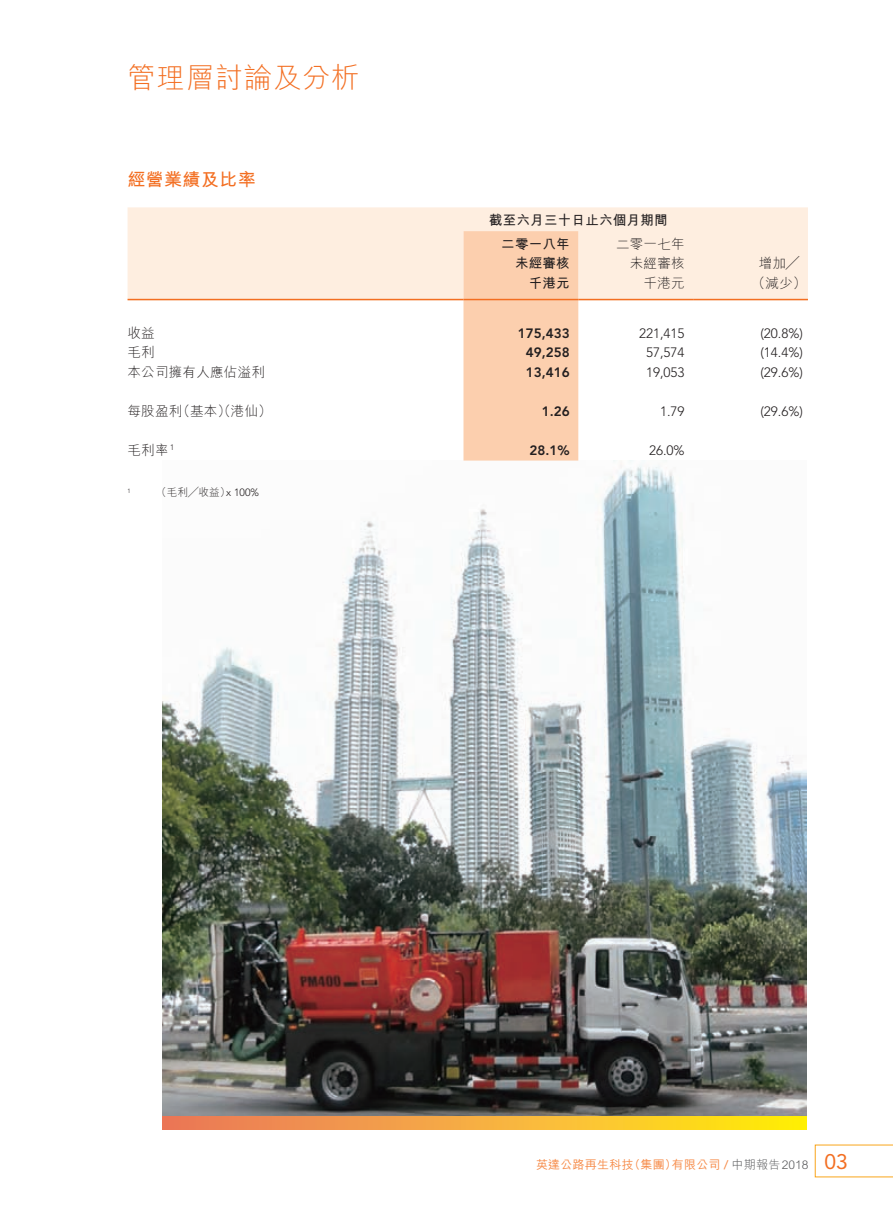
<style>
.page{position:relative;width:893px;height:1212px;background:#fff}
.page>*{position:absolute;margin:0;border:0;box-sizing:border-box;transform-origin:0 0}
.t1{font:300 28.5px "M Hei HK";letter-spacing:.02em;color:#f36e21}
.t2{font:21px "Avenir LT Std";color:#f36e21}
._01_H1{font:700 18px "M Hei HK";letter-spacing:.02em;color:#f36e21}
._50_Table_txt{font:300 13.5px "Avenir LT Std";color:#231f20}
._50_Table_txt-2{font:300 13.5px "M Hei HK";letter-spacing:.02em;color:#231f20}
._50_Table_txt-3{font:800 13.5px "Avenir LT Std";color:#231f20}
._50_Table_txt-4{font:700 13.5px "M Hei HK";letter-spacing:.02em;color:#231f20}
.t3{font:500 12px "M Hei HK";letter-spacing:.02em;color:#f68945}
._06_Notes{font:300 10.5px "M Hei HK";color:#231f20}
._06_Notes-2{font:300 6.15px "Avenir LT Std";color:#231f20}
.s1{font-family:"Avenir LT Std"}
.s2{font-weight:300;color:#57585a}
</style>
<div class="page">
<svg style="left:815px;top:1144px;width:78px;height:33px"></svg>
<img style="left:163px;top:460px;width:643px;height:656px">
<svg style="left:163px;top:1116px;width:643px;height:13px;background:#f6b139"></svg>
<div style="left:128px;top:207px;width:680px;height:92px;background:#feeee0"></div>
<div style="left:463px;top:231px;width:115px;height:230px;background:#fccfae"></div>
<hr style="left:128px;top:299px;width:335px;height:1px;background:#f36e21">
<hr style="left:463px;top:299px;width:115px;height:1px;background:#f36e21">
<hr style="left:578px;top:299px;width:115px;height:1px;background:#f36e21">
<hr style="left:693px;top:299px;width:115px;height:1px;background:#f36e21">
<p class="t1" style="left:128px;top:63px;width:233px">管理層討論及分析</p>
<p class="_01_H1" style="left:128px;top:166px;width:130px">經營業績及比率</p>
<p class="_50_Table_txt-4" style="left:489px;top:210px;width:180px">截至六月三十日止六個月期間</p>
<p class="_50_Table_txt-4" style="left:501px;top:234px;width:70px">二零一八年</p>
<p class="_50_Table_txt-2" style="left:616px;top:237px;width:70px">二零一七年</p>
<p class="_50_Table_txt-4" style="left:515px;top:254px;width:56px">未經審核</p>
<p class="_50_Table_txt-2" style="left:630px;top:257px;width:56px">未經審核</p>
<p class="_50_Table_txt-2" style="left:759px;top:257px;width:42px">增加╱</p>
<p class="_50_Table_txt-4" style="left:529px;top:273px;width:43px">千港元</p>
<p class="_50_Table_txt-2" style="left:644px;top:276px;width:43px">千港元</p>
<p class="_50_Table_txt-2" style="left:752px;top:276px;width:56px">（減少）</p>
<p class="_50_Table_txt-2" style="left:128px;top:326px;width:29px">收益</p>
<p class="_50_Table_txt-3" style="left:518px;top:325px;width:53px">175,433</p>
<p class="_50_Table_txt" style="left:639px;top:325px;width:47px">221,415</p>
<p class="_50_Table_txt" style="left:760px;top:325px;width:44px">(20.8%)</p>
<p class="_50_Table_txt-2" style="left:128px;top:345px;width:29px">毛利</p>
<p class="_50_Table_txt-3" style="left:526px;top:344px;width:45px">49,258</p>
<p class="_50_Table_txt" style="left:646px;top:344px;width:40px">57,574</p>
<p class="_50_Table_txt" style="left:760px;top:344px;width:44px">(14.4%)</p>
<p class="_50_Table_txt-2" style="left:128px;top:365px;width:139px">本公司擁有人應佔溢利</p>
<p class="_50_Table_txt-3" style="left:526px;top:364px;width:45px">13,416</p>
<p class="_50_Table_txt" style="left:646px;top:364px;width:40px">19,053</p>
<p class="_50_Table_txt" style="left:760px;top:364px;width:44px">(29.6%)</p>
<p class="_50_Table_txt-2" style="left:128px;top:404px;width:146px">每股盈利（基本）（港仙）</p>
<p class="_50_Table_txt-3" style="left:542px;top:403px;width:29px">1.26</p>
<p class="_50_Table_txt" style="left:660px;top:403px;width:26px">1.79</p>
<p class="_50_Table_txt" style="left:760px;top:403px;width:44px">(29.6%)</p>
<p class="_50_Table_txt-2" style="left:128px;top:443px;width:48px">毛利率 <sup>1</sup></p>
<p class="_50_Table_txt-3" style="left:530px;top:442px;width:42px">28.1%</p>
<p class="_50_Table_txt" style="left:649px;top:442px;width:37px">26.0%</p>
<p class="_06_Notes-2" style="left:128px;top:487px;width:5px">1</p>
<p class="_06_Notes" style="left:156px;top:487px;width:104px">（毛利╱收益）<span class="s1">x 100%</span></p>
<p class="t3" style="left:536px;top:1156px;width:274px">英達公路再生科技（集團）有限公司 <span class="s1">/</span> <span class="s2">中期報告2018</span></p>
<p class="t2" style="left:824px;top:1149px;width:25px">03</p>
</div>
